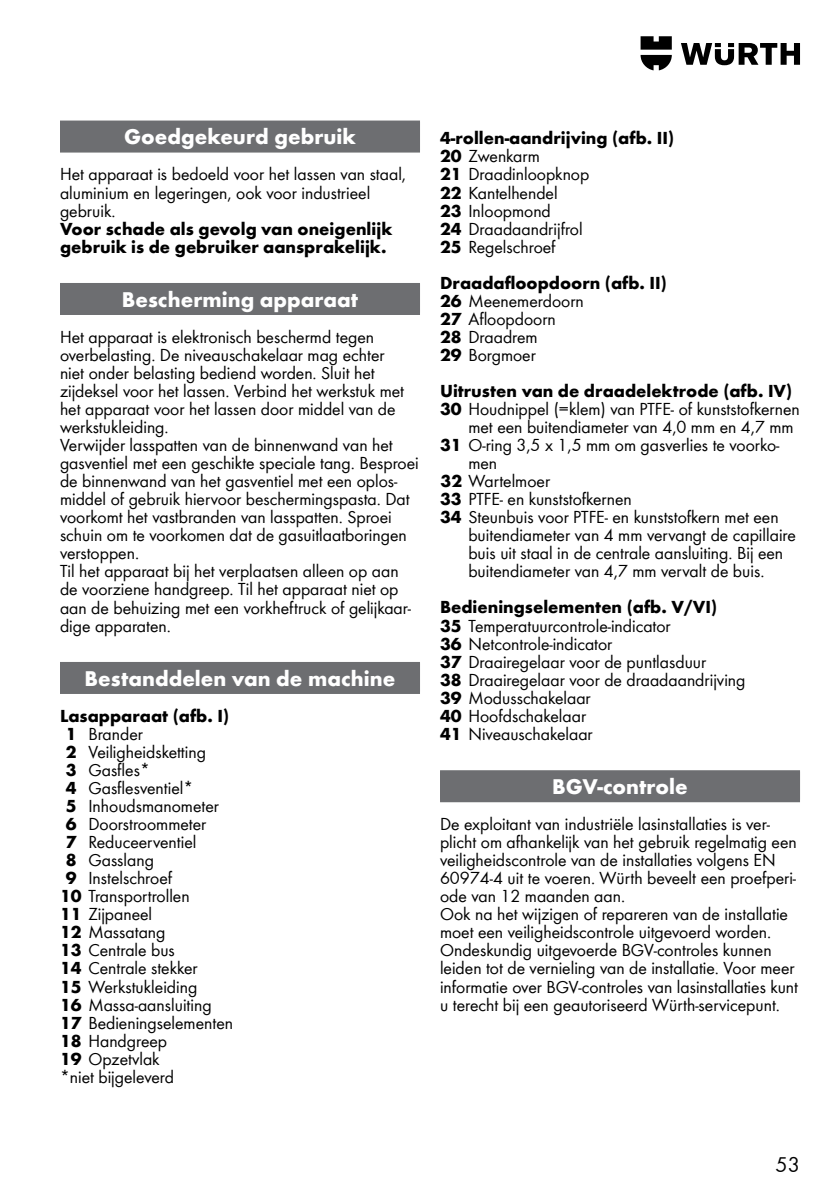
<style>
.page{position:relative;width:840px;height:1191px;background:#fff}
.page>*{position:absolute;margin:0;border:0;box-sizing:border-box;transform-origin:0 0}
.t1{font:700 22px "Wuerth";color:#fff}
.t2{font:22px "Wuerth";color:#000}
.t3{font:18px/18px "Wuerth";color:#000}
.t4{font:700 18px/18px "Wuerth";color:#000}
.s1{font-weight:700}
</style>
<div class="page">
<svg style="left:681px;top:43px;width:118px;height:22px"></svg>
<svg style="left:640px;top:36px;width:31px;height:34px"></svg>
<div style="left:60px;top:121px;width:360px;height:32px;background:#6d6e71"></div>
<div style="left:60px;top:283px;width:360px;height:32px;background:#6d6e71"></div>
<div style="left:60px;top:662px;width:360px;height:32px;background:#6d6e71"></div>
<div style="left:440px;top:770px;width:359px;height:32px;background:#6d6e71"></div>
<p class="t1" style="left:124px;top:121px;width:233px">Goedgekeurd gebruik</p>
<p class="t3" style="left:60px;top:165px;width:347px">Het apparaat is bedoeld voor het lassen van staal, aluminium en legeringen, ook voor industrieel gebruik.</p>
<p class="t4" style="left:60px;top:218px;width:334px">Voor schade als gevolg van oneigenlijk gebruik is de gebruiker aansprakelijk.</p>
<p class="t1" style="left:122px;top:283px;width:238px">Bescherming apparaat</p>
<p class="t3" style="left:60px;top:327px;width:360px">Het apparaat is elektronisch beschermd tegen overbelasting. De niveauschakelaar mag echter<br>niet onder belasting bediend worden. Sluit het zijdeksel voor het lassen. Verbind het werkstuk met het apparaat voor het lassen door middel van de werkstukleiding.<br>Verwijder lasspatten van de binnenwand van het gasventiel met een geschikte speciale tang. Besproei de binnenwand van het gasventiel met een oplos&shy;middel of gebruik hiervoor beschermingspasta. Dat voorkomt het vastbranden van lasspatten. Sproei schuin om te voorkomen dat de gasuitlaatboringen verstoppen.<br>Til het apparaat bij het verplaatsen alleen op aan de voorziene handgreep. Til het apparaat niet op aan de behuizing met een vorkheftruck of gelijkaar&shy;dige apparaten.</p>
<p class="t1" style="left:85px;top:662px;width:312px">Bestanddelen van de machine</p>
<p class="t4" style="left:60px;top:705px;width:170px">Lasapparaat (afb. I)</p>
<p class="t3" style="left:66px;top:724px;width:78px"><span class="s1">1</span> Brander</p>
<p class="t3" style="left:66px;top:742px;width:141px"><span class="s1">2</span> Veiligheidsketting</p>
<p class="t3" style="left:66px;top:760px;width:85px"><span class="s1">3</span> Gasfles*</p>
<p class="t3" style="left:66px;top:778px;width:129px"><span class="s1">4</span> Gasflesventiel*</p>
<p class="t3" style="left:66px;top:796px;width:154px"><span class="s1">5</span> Inhoudsmanometer</p>
<p class="t3" style="left:66px;top:814px;width:142px"><span class="s1">6</span> Doorstroommeter</p>
<p class="t3" style="left:66px;top:832px;width:132px"><span class="s1">7</span> Reduceerventiel</p>
<p class="t3" style="left:66px;top:850px;width:89px"><span class="s1">8</span> Gasslang</p>
<p class="t3" style="left:66px;top:868px;width:108px"><span class="s1">9</span> Instelschroef</p>
<p class="t3" style="left:60px;top:886px;width:131px"><span class="s1">10</span> Transportrollen</p>
<p class="t3" style="left:60px;top:904px;width:94px"><span class="s1">11</span> Zijpaneel</p>
<p class="t3" style="left:60px;top:922px;width:107px"><span class="s1">12</span> Massatang</p>
<p class="t3" style="left:60px;top:940px;width:116px"><span class="s1">13</span> Centrale bus</p>
<p class="t3" style="left:60px;top:958px;width:139px"><span class="s1">14</span> Centrale stekker</p>
<p class="t3" style="left:60px;top:976px;width:139px"><span class="s1">15</span> Werkstukleiding</p>
<p class="t3" style="left:60px;top:994px;width:153px"><span class="s1">16</span> Massa-aansluiting</p>
<p class="t3" style="left:60px;top:1012px;width:174px"><span class="s1">17</span> Bedieningselementen</p>
<p class="t3" style="left:60px;top:1030px;width:109px"><span class="s1">18</span> Handgreep</p>
<p class="t3" style="left:60px;top:1048px;width:101px"><span class="s1">19</span> Opzetvlak</p>
<p class="t3" style="left:60px;top:1066px;width:115px">*niet bijgeleverd</p>
<p class="t3" style="left:440px;top:128px;width:235px"><span class="s1">4-rollen-aandrijving (afb. II)<br>20</span> Zwenkarm<br><span class="s1">21</span> Draadinloopknop<br><span class="s1">22</span> Kantelhendel<br><span class="s1">23</span> Inloopmond<br><span class="s1">24</span> Draadaandrijfrol<br><span class="s1">25</span> Regelschroef</p>
<p class="t3" style="left:440px;top:273px;width:228px"><span class="s1">Draadafloopdoorn (afb. II)<br>26</span> Meenemerdoorn<br><span class="s1">27</span> Afloopdoorn<br><span class="s1">28</span> Draadrem<br><span class="s1">29</span> Borgmoer</p>
<p class="t4" style="left:440px;top:380px;width:353px">Uitrusten van de draadelektrode (afb. IV)</p>
<p class="t3" style="left:440px;top:399px;width:361px"><span class="s1">30</span> Houdnippel (=klem) van PTFE- of kunststofkernen</p>
<p class="t3" style="left:468px;top:417px;width:326px">met een buitendiameter van 4,0 mm en 4,7 mm</p>
<p class="t3" style="left:440px;top:435px;width:341px"><span class="s1">31</span> O-ring 3,5 x 1,5 mm om gasverlies te voorko-</p>
<p class="t3" style="left:468px;top:453px;width:30px">men</p>
<p class="t3" style="left:440px;top:471px;width:111px"><span class="s1">32</span> Wartelmoer</p>
<p class="t3" style="left:440px;top:489px;width:193px"><span class="s1">33</span> PTFE- en kunststofkernen</p>
<p class="t3" style="left:440px;top:507px;width:340px"><span class="s1">34</span> Steunbuis voor PTFE- en kunststofkern met een</p>
<p class="t3" style="left:468px;top:525px;width:329px">buitendiameter van 4 mm vervangt de capillaire</p>
<p class="t3" style="left:468px;top:543px;width:316px">buis uit staal in de centrale aansluiting. Bij een</p>
<p class="t3" style="left:468px;top:561px;width:297px">buitendiameter van 4,7 mm vervalt de buis.</p>
<p class="t3" style="left:440px;top:597px;width:307px"><span class="s1">Bedieningselementen (afb. V/VI)<br>35</span> Temperatuurcontrole-indicator<br><span class="s1">36</span> Netcontrole-indicator<br><span class="s1">37</span> Draairegelaar voor de puntlasduur<br><span class="s1">38</span> Draairegelaar voor de draadaandrijving<br><span class="s1">39</span> Modusschakelaar<br><span class="s1">40</span> Hoofdschakelaar<br><span class="s1">41</span> Niveauschakelaar</p>
<p class="t1" style="left:552px;top:770px;width:137px">BGV-controle</p>
<p class="t3" style="left:440px;top:814px;width:359px">De exploitant van industriële lasinstallaties is ver&shy;plicht om afhankelijk van het gebruik regelmatig een veiligheidscontrole van de installaties volgens EN 60974-4 uit te voeren. Würth beveelt een proefperi&shy;ode van 12 maanden aan.<br>Ook na het wijzigen of repareren van de installatie moet een veiligheidscontrole uitgevoerd worden.<br>Ondeskundig uitgevoerde BGV-controles kunnen leiden tot de vernieling van de installatie. Voor meer informatie over BGV-controles van lasinstallaties kunt u terecht bij een geautoriseerd Würth-servicepunt.</p>
<p class="t2" style="left:775px;top:1149px;width:26px">53</p>
</div>
